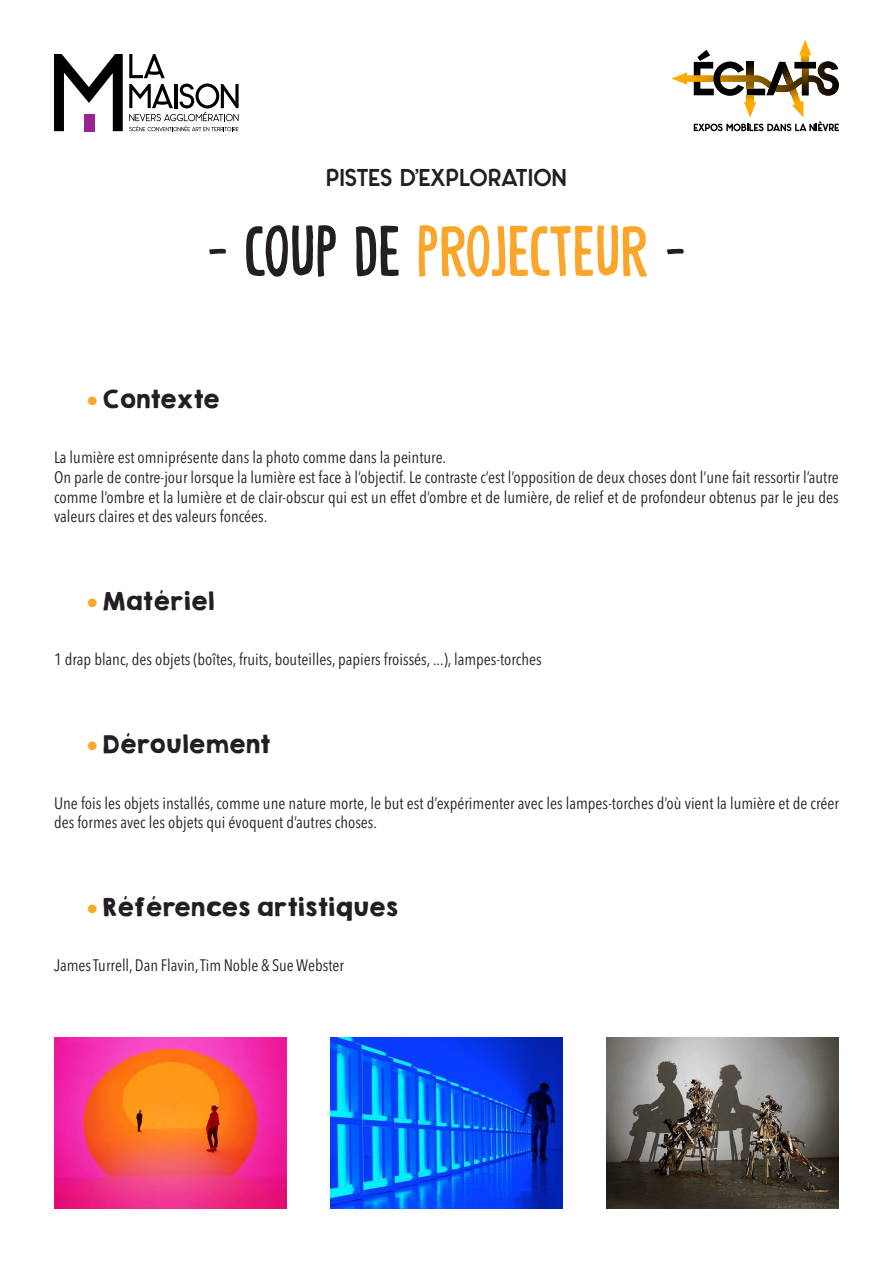
<style>
.page{position:relative;width:893px;height:1263px;background:#fff}
.page>*{position:absolute;margin:0;border:0;box-sizing:border-box;transform-origin:0 0}
.t1{font:72px "Power Breakfast DEMO";color:#f9a62a}
.t2{font:700 24.3px "Panama";letter-spacing:-.05em;color:#231f20}
.t3{font:22.5px "KGHAPPY Solid";letter-spacing:-.05em;color:#231f20}
.t4{font:condensed 16.5px/19.8px "Avenir Next LT Pro";color:#231f20;text-align:justify}
.s1{color:#231f20}
.s2{font-family:"Ingra Cd";font-weight:700;font-size:16.5px;color:#f9a62a}
</style>
<div class="page">
<svg style="left:54px;top:54px;width:69px;height:77px"></svg>
<div style="left:84px;top:114px;width:10px;height:17px;background:#9b2295"></div>
<svg style="left:129px;top:54px;width:110px;height:77px"></svg>
<svg style="left:671px;top:40px;width:168px;height:91px"></svg>
<img style="left:54px;top:1037px;width:233px;height:172px">
<img style="left:330px;top:1037px;width:233px;height:172px">
<img style="left:606px;top:1037px;width:233px;height:172px">
<p class="t2" style="left:326px;top:163px;width:243px">PISTES D’EXPLORATION</p>
<p class="t1" style="left:207px;top:213px;width:480px"><span class="s1">- COUP DE</span> PROJECTEUR <span class="s1">-</span></p>
<p class="t3" style="left:87px;top:382px;width:134px"><span class="s2">⚫</span> Contexte</p>
<p class="t4" style="left:54px;top:447px;width:394px">La lumière est omniprésente dans la photo comme dans la peinture.</p>
<p class="t4" style="left:54px;top:467px;width:786px">On parle de contre-jour lorsque la lumière est face à l’objectif. Le contraste c’est l’opposition de deux choses dont l’une fait ressortir l’autre comme l’ombre et la lumière et de clair-obscur qui est un effet d’ombre et de lumière, de relief et de profondeur obtenus par le jeu des valeurs claires et des valeurs foncées.</p>
<p class="t3" style="left:87px;top:584px;width:129px"><span class="s2">⚫</span> Matériel</p>
<p class="t4" style="left:54px;top:650px;width:489px">1 drap blanc, des objets (boîtes, fruits, bouteilles, papiers froissés, ...), lampes-torches</p>
<p class="t3" style="left:87px;top:727px;width:185px"><span class="s2">⚫</span> Déroulement</p>
<p class="t4" style="left:54px;top:793px;width:787px">Une fois les objets installés, comme une nature morte, le but est d’expérimenter avec les lampes-torches d’où vient la lumière et de créer des formes avec les objets qui évoquent d’autres choses.</p>
<p class="t3" style="left:87px;top:890px;width:313px"><span class="s2">⚫</span> Références artistiques</p>
<p class="t4" style="left:54px;top:956px;width:291px">James Turrell, Dan Flavin, Tim Noble &amp; Sue Webster</p>
</div>
